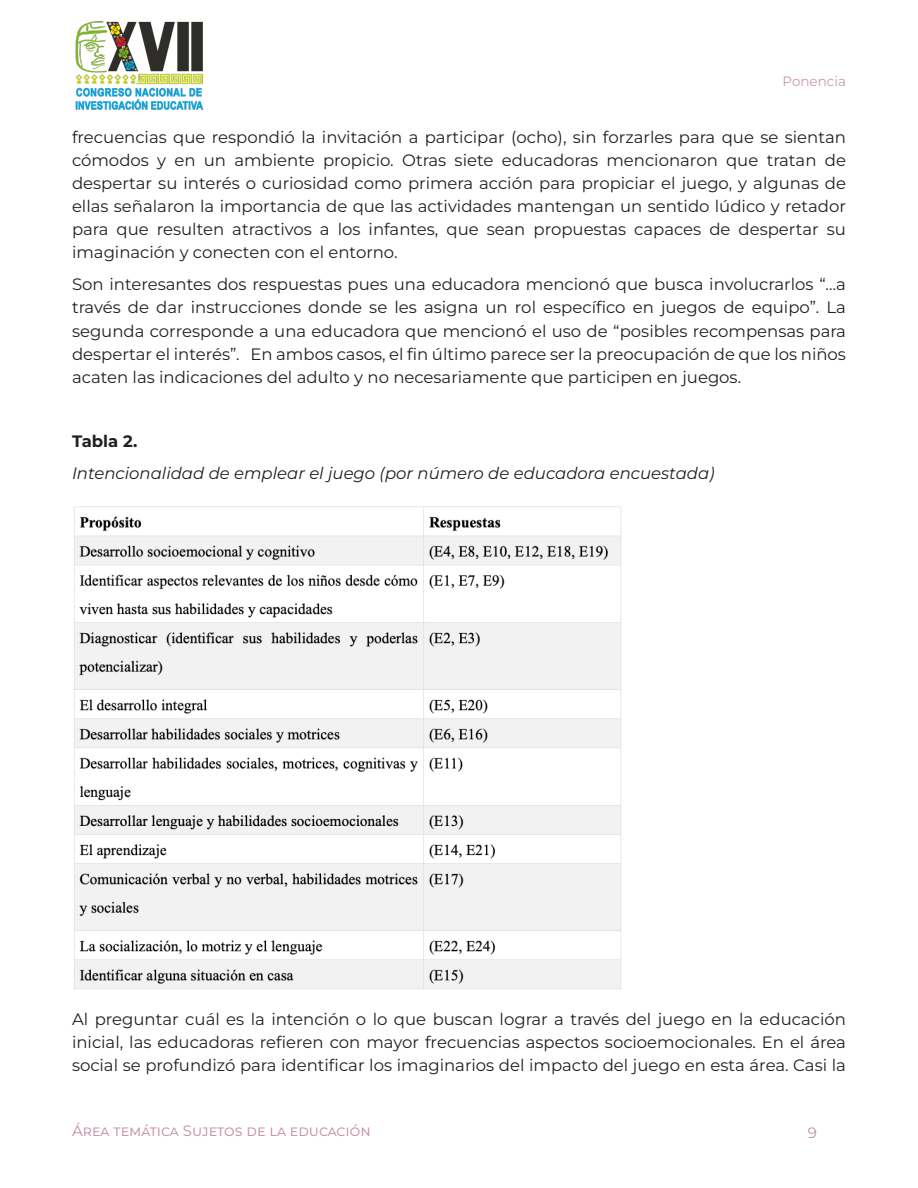
<style>
.page{position:relative;width:918px;height:1188px;background:#fff}
.page>*{position:absolute;margin:0;border:0;box-sizing:border-box;transform-origin:0 0}
.t1{font:16.5px/23.1px "Montserrat";color:#231f20;text-align:justify}
.t2{font:italic 16.5px "Montserrat";color:#231f20}
.t3{font:700 16.5px "Montserrat";color:#231f20}
.t4{font:15px "Montserrat";color:#c48ca9}
.t5{font:13.5px "Montserrat";color:#c998b1}
</style>
<div class="page">
<img style="left:75px;top:21px;width:129px;height:89px">
<img style="left:74px;top:506px;width:547px;height:483px">
<p class="t5" style="left:783px;top:73px;width:65px">Ponencia</p>
<p class="t1" style="left:72px;top:125px;width:776px">frecuencias que respondió la invitación a participar (ocho), sin forzarles para que se sientan cómodos y en un ambiente propicio. Otras siete educadoras mencionaron que tratan de despertar su interés o curiosidad como primera acción para propiciar el juego, y algunas de ellas señalaron la importancia de que las actividades mantengan un sentido lúdico y retador para que resulten atractivos a los infantes, que sean propuestas capaces de despertar su imaginación y conecten con el entorno.</p>
<p class="t1" style="left:72px;top:273px;width:776px">Son interesantes dos respuestas pues una educadora mencionó que busca involucrarlos “…a través de dar instrucciones donde se les asigna un rol específico en juegos de equipo”. La segunda corresponde a una educadora que mencionó el uso de “posibles recompensas para despertar el interés”. En ambos casos, el fin último parece ser la preocupación de que los niños acaten las indicaciones del adulto y no necesariamente que participen en juegos.</p>
<p class="t3" style="left:72px;top:431px;width:67px">Tabla 2.</p>
<p class="t2" style="left:72px;top:463px;width:644px">Intencionalidad de emplear el juego (por número de educadora encuestada)</p>
<p class="t1" style="left:72px;top:1007px;width:776px">Al preguntar cuál es la intención o lo que buscan lograr a través del juego en la educación inicial, las educadoras refieren con mayor frecuencias aspectos socioemocionales. En el área social se profundizó para identificar los imaginarios del impacto del juego en esta área. Casi la</p>
<p class="t4" style="left:72px;top:1122px;width:300px">Área temática Sujetos de la educación</p>
<p class="t4" style="left:808px;top:1124px;width:11px">9</p>
</div>
